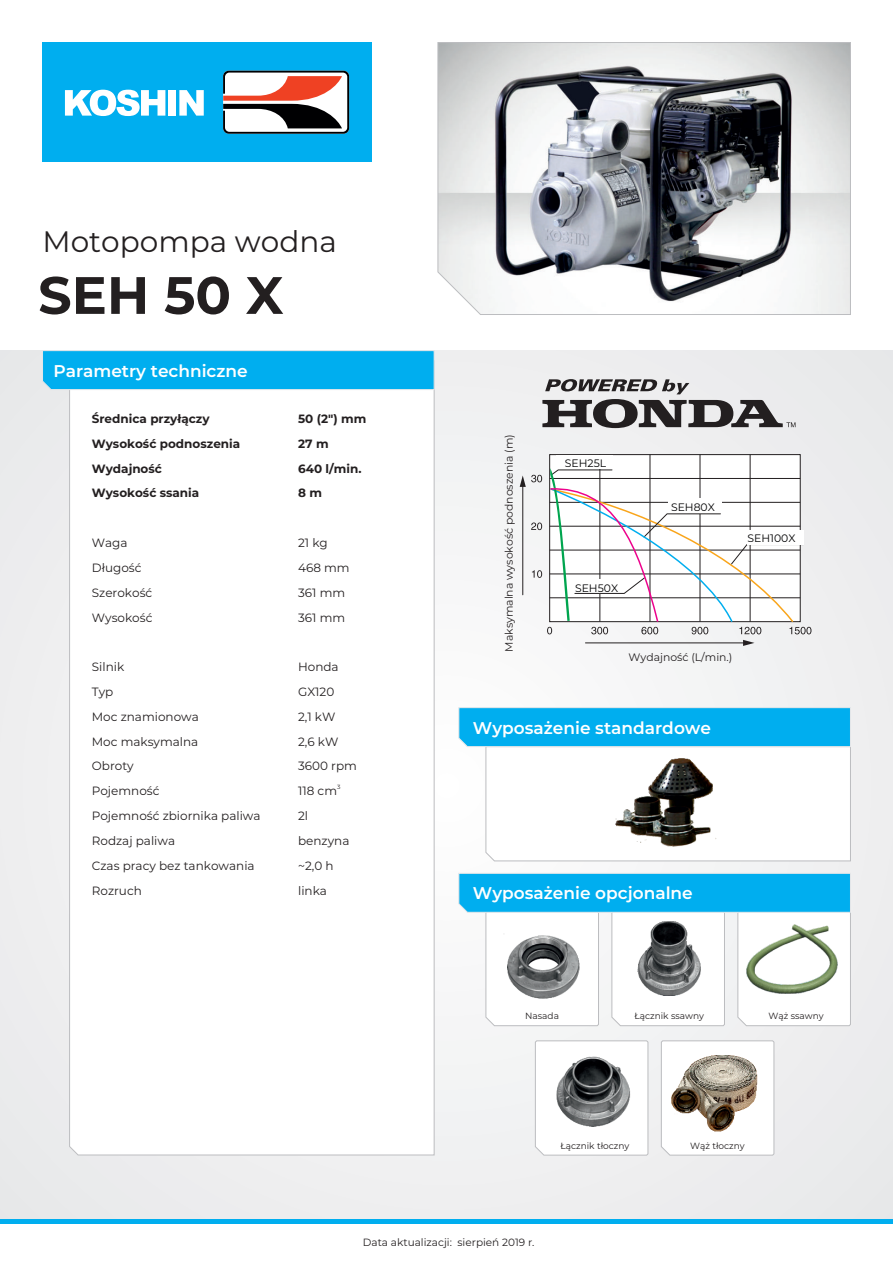
<style>
.page{position:relative;width:893px;height:1263px;background:#fff}
.page>*{position:absolute;margin:0;border:0;box-sizing:border-box;transform-origin:0 0}
.t1{font:700 52.5px "Montserrat";color:#231f20}
.t2{font:29.55px "Montserrat";color:#231f20}
.t3{font:600 16.95px "Montserrat";color:#fff}
.t4{font:12px/24.8px "Montserrat";color:#231f20}
.t5{font:700 12px/24.8px "Montserrat";color:#231f20}
.t6{font:10.8px "Montserrat";color:#231f20}
.t7{font:10.8px "Montserrat";color:#000002}
.t8{font:10.5px "Montserrat";color:#231f20}
.t9{font:9px "Montserrat";color:#231f20}
.t10{font:6px "Montserrat";color:#231f20}
</style>
<div class="page">
<div style="left:0;top:351px;width:893px;height:869px;background:#eeeeef"></div>
<div style="left:0;top:1219px;width:893px;height:5px;background:#00aeef"></div>
<div style="left:43px;top:43px;width:329px;height:119px;background:#00aeef"></div>
<svg style="left:437px;top:42px;width:414px;height:273px"></svg>
<div style="left:69px;top:390px;width:365px;height:765px;background:#fff"></div>
<svg style="left:42px;top:350px;width:392px;height:40px;background:#0cb1ee"></svg>
<svg style="left:458px;top:707px;width:393px;height:154px;background:#b0e5f9"></svg>
<hr style="left:585px;top:642px;width:163px;height:1px;background:#231f20">
<svg style="left:743px;top:640px;width:11px;height:6px"></svg>
<svg style="left:520px;top:454px;width:291px;height:180px"></svg>
<svg style="left:542px;top:379px;width:253px;height:49px"></svg>
<svg style="left:458px;top:873px;width:393px;height:153px;background:#a7d3e2"></svg>
<svg style="left:535px;top:1040px;width:113px;height:115px;background:#fbfbfb"></svg>
<svg style="left:661px;top:1040px;width:113px;height:115px;background:#fafafb"></svg>
<img style="left:546px;top:1054px;width:93px;height:78px">
<img style="left:668px;top:1055px;width:97px;height:76px">
<svg style="left:65px;top:90px;width:100px;height:26px"></svg>
<div style="left:168px;top:90px;width:8px;height:26px;background:#fff"></div>
<svg style="left:179px;top:90px;width:25px;height:26px"></svg>
<svg style="left:223px;top:71px;width:126px;height:63px;background:#b79893"></svg>
<img style="left:606px;top:755px;width:113px;height:102px">
<h2 class="t2" style="left:42px;top:223px;width:296px">Motopompa wodna</h2>
<h1 class="t1" style="left:38px;top:263px;width:247px">SEH 50 X</h1>
<h3 class="t3" style="left:53px;top:360px;width:196px">Parametry techniczne</h3>
<p class="t5" style="left:92px;top:406px;width:150px">Średnica przyłączy<br>Wysokość podnoszenia<br>Wydajność<br>Wysokość ssania</p>
<p class="t4" style="left:92px;top:530px;width:62px">Waga<br>Długość<br>Szerokość<br>Wysokość</p>
<p class="t4" style="left:92px;top:654px;width:170px">Silnik<br>Typ<br>Moc znamionowa<br>Moc maksymalna<br>Obroty<br>Pojemność<br>Pojemność zbiornika paliwa<br>Rodzaj paliwa<br>Czas pracy bez tankowania<br>Rozruch</p>
<p class="t5" style="left:298px;top:406px;width:70px">50 (2") mm<br>27m<br>640 l/min.<br>8 m</p>
<p class="t4" style="left:298px;top:530px;width:53px">21 kg<br>468 mm<br>361 mm<br>361 mm</p>
<p class="t4" style="left:298px;top:654px;width:60px">Honda<br>GX120<br>2,1 kW<br>2,6 kW<br>3600 rpm</p>
<p class="t10" style="left:337px;top:783px;width:5px">3</p>
<p class="t4" style="left:298px;top:779px;width:53px">118 cm<br>2 l benzyna ~2,0 h linka</p>
<p class="t6" style="left:502px;top:652px;width:219px;rotate:-90deg">Maksymalna wysokość podnoszenia (m)</p>
<p class="t7" style="left:565px;top:457px;width:43px">SEH25L</p>
<p class="t7" style="left:575px;top:581px;width:45px">SEH50X</p>
<p class="t7" style="left:671px;top:500px;width:45px">SEH80X</p>
<p class="t7" style="left:747px;top:532px;width:49px">SEH100X</p>
<p class="t6" style="left:629px;top:650px;width:105px">Wydajność (L/min.)</p>
<h3 class="t3" style="left:473px;top:717px;width:240px">Wyposażenie standardowe</h3>
<h3 class="t3" style="left:473px;top:883px;width:221px">Wyposażenie opcjonalne</h3>
<p class="t9" style="left:525px;top:1010px;width:35px">Nasada</p>
<p class="t9" style="left:634px;top:1010px;width:71px">Łącznik ssawny</p>
<p class="t9" style="left:768px;top:1010px;width:57px">Wąż ssawny</p>
<p class="t9" style="left:560px;top:1140px;width:71px">Łącznik tłoczny</p>
<p class="t9" style="left:690px;top:1140px;width:56px">Wąż tłoczny</p>
<p class="t8" style="left:363px;top:1236px;width:173px">Data aktualizacji: sierpień 2019 r.</p>
</div>
